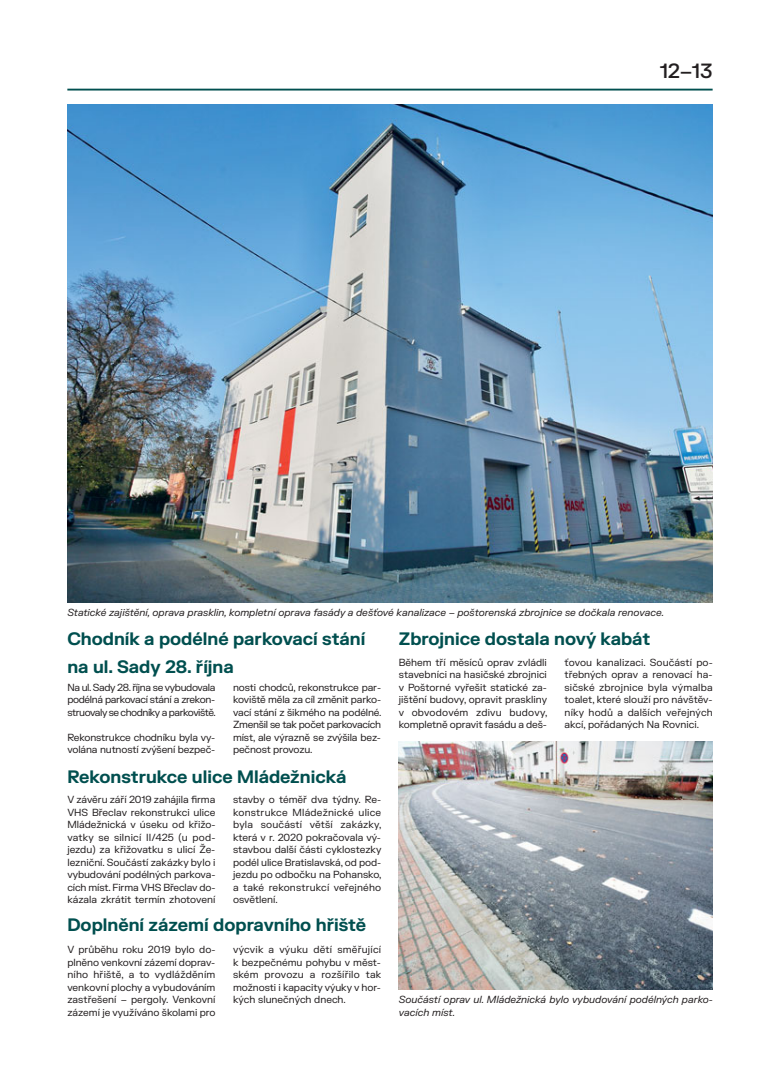
<style>
.page{position:relative;width:780px;height:1081px;background:#fff}
.page>*{position:absolute;margin:0;border:0;box-sizing:border-box;transform-origin:0 0}
.t1{font:500 20px "FK Grotesk";color:#231f20}
.t2{font:700 17.5px/27.5px "FK Grotesk";color:#004f4f}
.t3{font:10px/12.5px "FK Grotesk";letter-spacing:-.01em;color:#231f20;text-align:justify}
.t4{font:italic 10px/12.5px "FK Grotesk";color:#231f20}
</style>
<div class="page">
<hr style="left:67px;top:89px;width:645px;height:2px;background:#004f4f">
<img style="left:399px;top:741px;width:313px;height:249px">
<img style="left:67px;top:105px;width:645px;height:497px">
<h1 class="t1" style="left:659px;top:59px;width:54px">12–13</h1>
<p class="t4" style="left:67px;top:607px;width:598px">Statické zajištění, oprava prasklin, kompletní oprava fasády a dešťové kanalizace – poštorenská zbrojnice se dočkala renovace.</p>
<h2 class="t2" style="left:67px;top:627px;width:299px">Chodník a podélné parkovací stání na ul. Sady 28. října</h2>
<p class="t3" style="left:67px;top:682px;width:150px">Na ul. Sady 28. října se vybudovala podélná parkovací stání a zrekon&shy;struovaly se chodníky a parkoviště.</p>
<p class="t3" style="left:67px;top:732px;width:149px">Rekonstrukce chodníku byla vy&shy;volána nutností zvýšení bezpeč-</p>
<p class="t3" style="left:233px;top:682px;width:150px">nosti chodců, rekonstrukce par&shy;koviště měla za cíl změnit parko&shy;vací stání z šikmého na podélné.<br>Zmenšil se tak počet parkovacích míst, ale výrazně se zvýšila bez&shy;pečnost provozu.</p>
<h2 class="t2" style="left:67px;top:764px;width:280px">Rekonstrukce ulice Mládežnická</h2>
<p class="t3" style="left:67px;top:794px;width:150px">V závěru září 2019 zahájila firma VHS Břeclav rekonstrukci ulice Mládežnická v úseku od křižo&shy;vatky se silnicí II/425 (u pod&shy;jezdu) za křižovatku s ulicí Že&shy;lezniční. Součástí zakázky bylo i vybudování podélných parkova&shy;cích míst. Firma VHS Břeclav do&shy;kázala zkrátit termín zhotovení</p>
<p class="t3" style="left:233px;top:794px;width:150px">stavby o téměř dva týdny. Re&shy;konstrukce Mládežnické ulice byla součástí větší zakázky, která v r. 2020 pokračovala vý&shy;stavbou další části cyklostezky podél ulice Bratislavská, od pod&shy;jezdu po odbočku na Pohansko, a také rekonstrukcí veřejného osvětlení.</p>
<h2 class="t2" style="left:67px;top:912px;width:300px">Doplnění zázemí dopravního hřiště</h2>
<p class="t3" style="left:67px;top:944px;width:150px">V průběhu roku 2019 bylo do&shy;plněno venkovní zázemí doprav&shy;ního hřiště, a to vydlážděním venkovní plochy a vybudováním zastřešení – pergoly. Venkovní zázemí je využíváno školami pro</p>
<p class="t3" style="left:233px;top:944px;width:150px">výcvik a výuku dětí směřující k bezpečnému pohybu v měst&shy;ském provozu a rozšířilo tak možnosti i kapacity výuky v hor&shy;kých slunečných dnech.</p>
<h2 class="t2" style="left:399px;top:626px;width:253px">Zbrojnice dostala nový kabát</h2>
<p class="t3" style="left:399px;top:657px;width:150px">Během tří měsíců oprav zvládli stavebníci na hasičské zbrojnici v Poštorné vyřešit statické za&shy;jištění budovy, opravit praskliny v obvodovém zdivu budovy, kompletně opravit fasádu a deš-</p>
<p class="t3" style="left:564px;top:657px;width:150px">ťovou kanalizaci. Součástí po&shy;třebných oprav a renovací ha&shy;sičské zbrojnice byla výmalba toalet, které slouží pro návštěv&shy;níky hodů a dalších veřejných akcí, pořádaných Na Rovnici.</p>
<p class="t4" style="left:399px;top:994px;width:315px">Součástí oprav ul. Mládežnická bylo vybudování podélných parko&shy;vacích míst.</p>
</div>
